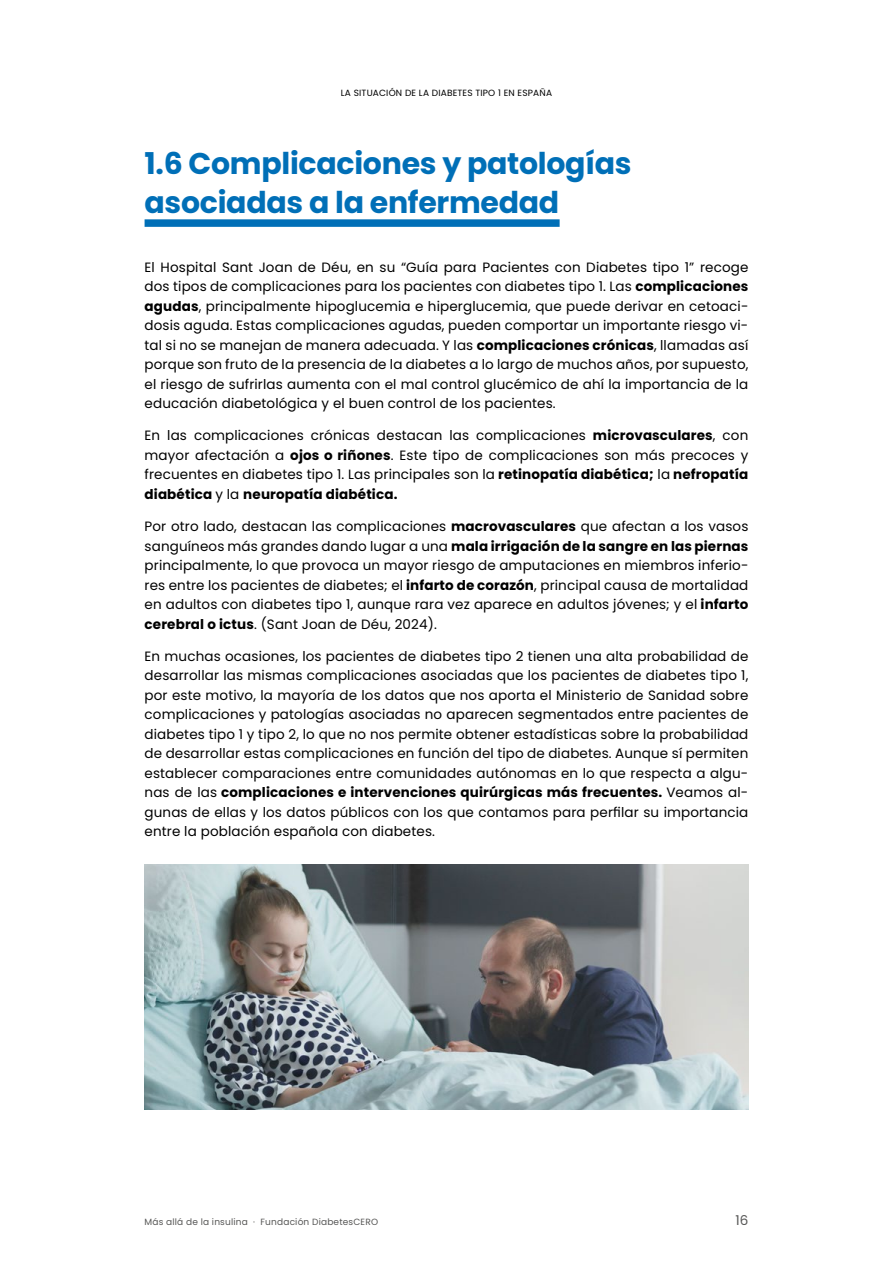
<style>
.page{position:relative;width:893px;height:1263px;background:#fff}
.page>*{position:absolute;margin:0;border:0;box-sizing:border-box;transform-origin:0 0}
.t1{font:700 30px/39px "Poppins";letter-spacing:-.01em;color:#006fb7}
.t2{font:13.5px/19.5px "Poppins";letter-spacing:.01em;color:#000;text-align:justify}
.t3{font:13.5px "Poppins";color:#575756}
.t4{font:9px "Poppins";letter-spacing:.02em;color:#575756}
.t5{font:9px "Poppins";letter-spacing:.02em;color:#000}
.s1{font-weight:700}
</style>
<div class="page">
<div style="left:145px;top:219px;width:415px;height:8px;background:#006fb7"></div>
<img style="left:145px;top:865px;width:603px;height:245px">
<p class="t5" style="left:341px;top:87px;width:213px">LA SITUACIÓN DE LA DIABETES TIPO 1 EN ESPAÑA</p>
<h1 class="t1" style="left:145px;top:144px;width:488px">1.6 Complicaciones y patologías asociadas a la enfermedad</h1>
<p class="t2" style="left:145px;top:257px;width:605px">El Hospital Sant Joan de Déu, en su “Guía para Pacientes con Diabetes tipo 1” recoge dos tipos de complicaciones para los pacientes con diabetes tipo 1. Las <span class="s1">complicaciones agudas</span>, principalmente hipoglucemia e hiperglucemia, que puede derivar en cetoaci&shy;dosis aguda. Estas complicaciones agudas, pueden comportar un importante riesgo vi&shy;tal si no se manejan de manera adecuada. Y las <span class="s1">complicaciones crónicas</span>, llamadas así porque son fruto de la presencia de la diabetes a lo largo de muchos años, por supuesto, el riesgo de sufrirlas aumenta con el mal control glucémico de ahí la importancia de la educación diabetológica y el buen control de los pacientes.</p>
<p class="t2" style="left:145px;top:426px;width:605px">En las complicaciones crónicas destacan las complicaciones <span class="s1">microvasculares</span>, con mayor afectación a <span class="s1">ojos o riñones</span>. Este tipo de complicaciones son más precoces y frecuentes en diabetes tipo 1. Las principales son la <span class="s1">retinopatía diabética;</span> la <span class="s1">nefropatía diabética</span> y la <span class="s1">neuropatía diabética.</span></p>
<p class="t2" style="left:145px;top:517px;width:605px">Por otro lado, destacan las complicaciones <span class="s1">macrovasculares</span> que afectan a los vasos sanguíneos más grandes dando lugar a una <span class="s1">mala irrigación de la sangre en las piernas </span>principalmente, lo que provoca un mayor riesgo de amputaciones en miembros inferio&shy;res entre los pacientes de diabetes; el <span class="s1">infarto de corazón</span>, principal causa de mortalidad en adultos con diabetes tipo 1, aunque rara vez aparece en adultos jóvenes; y el <span class="s1">infarto cerebral o ictus</span>. (Sant Joan de Déu, 2024).</p>
<p class="t2" style="left:145px;top:646px;width:605px">En muchas ocasiones, los pacientes de diabetes tipo 2 tienen una alta probabilidad de desarrollar las mismas complicaciones asociadas que los pacientes de diabetes tipo 1, por este motivo, la mayoría de los datos que nos aporta el Ministerio de Sanidad sobre complicaciones y patologías asociadas no aparecen segmentados entre pacientes de diabetes tipo 1 y tipo 2, lo que no nos permite obtener estadísticas sobre la probabilidad de desarrollar estas complicaciones en función del tipo de diabetes. Aunque sí permiten establecer comparaciones entre comunidades autónomas en lo que respecta a algu&shy;nas de las <span class="s1">complicaciones e intervenciones quirúrgicas más frecuentes.</span> Veamos al&shy;gunas de ellas y los datos públicos con los que contamos para perfilar su importancia entre la población española con diabetes.</p>
<p class="t4" style="left:145px;top:1216px;width:235px">Más allá de la insulina · Fundación DiabetesCERO</p>
<p class="t3" style="left:735px;top:1212px;width:15px">16</p>
</div>
